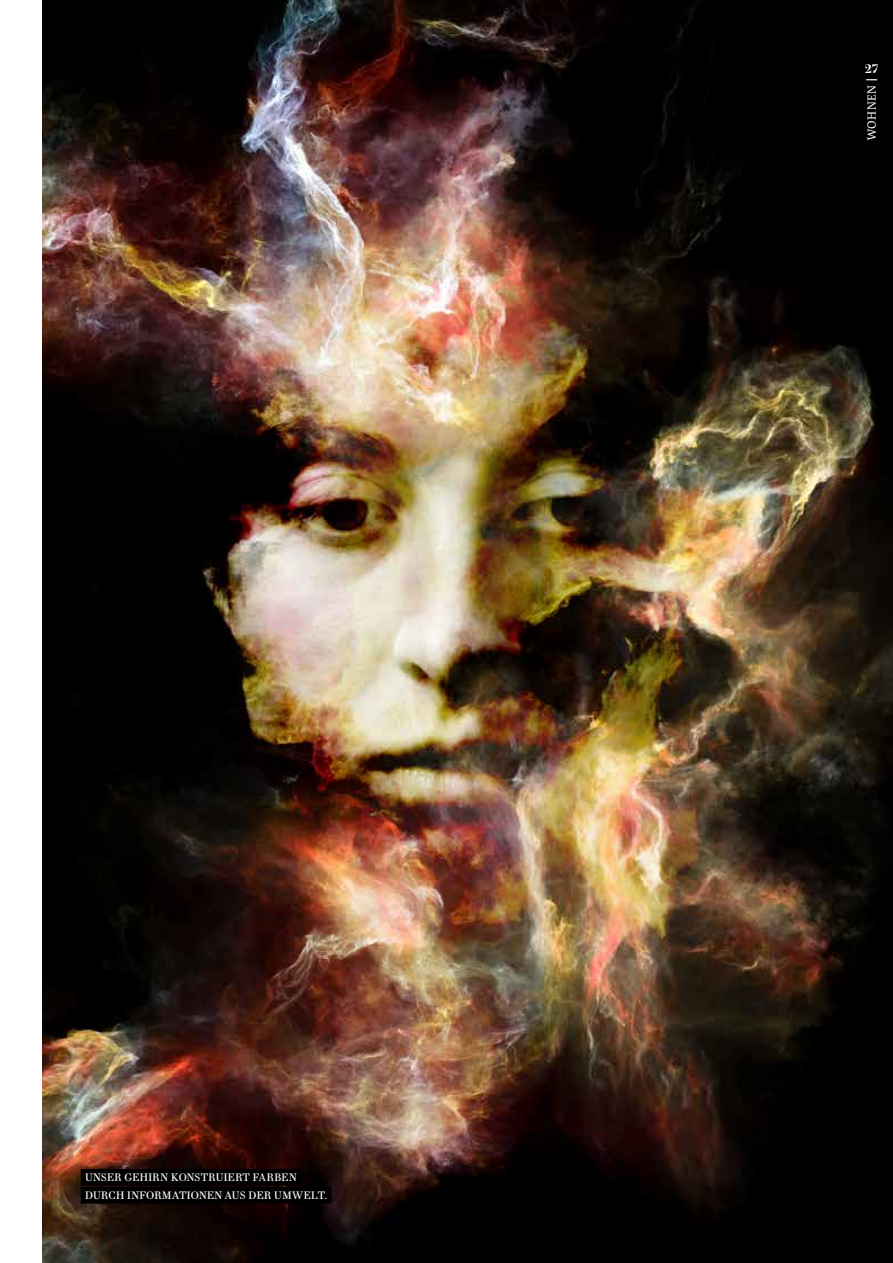
<style>
.page{position:relative;width:893px;height:1263px;background:#fff}
.page>*{position:absolute;margin:0;border:0;box-sizing:border-box;transform-origin:0 0}
.t1{font:12px "Expo Serif Pro";letter-spacing:.05em;color:#fff}
.t2{font:700 12px "Essonnes Text";color:#fff}
.t3{font:10.5px/18px "Essonnes Text";letter-spacing:.025em;color:#fff}
.s1{font-weight:700}
</style>
<div class="page">
<img style="left:43px;top:0;width:850px;height:1263px">
<div style="left:81px;top:1169px;width:220px;height:16px;background:#000"></div>
<div style="left:81px;top:1187px;width:250px;height:16px;background:#000"></div>
<p class="t3" style="left:85px;top:1168px;width:244px">UNSER GEHIRN KONSTRUIERT FARBEN<br>DURCH INFORMATIONEN AUS DER UMWELT.</p>
<p class="t2" style="left:865px;top:60px;width:15px">27</p>
<p class="t1" style="left:865px;top:140px;width:64px;rotate:-90deg">WOHNEN <span class="s1">|</span></p>
</div>
